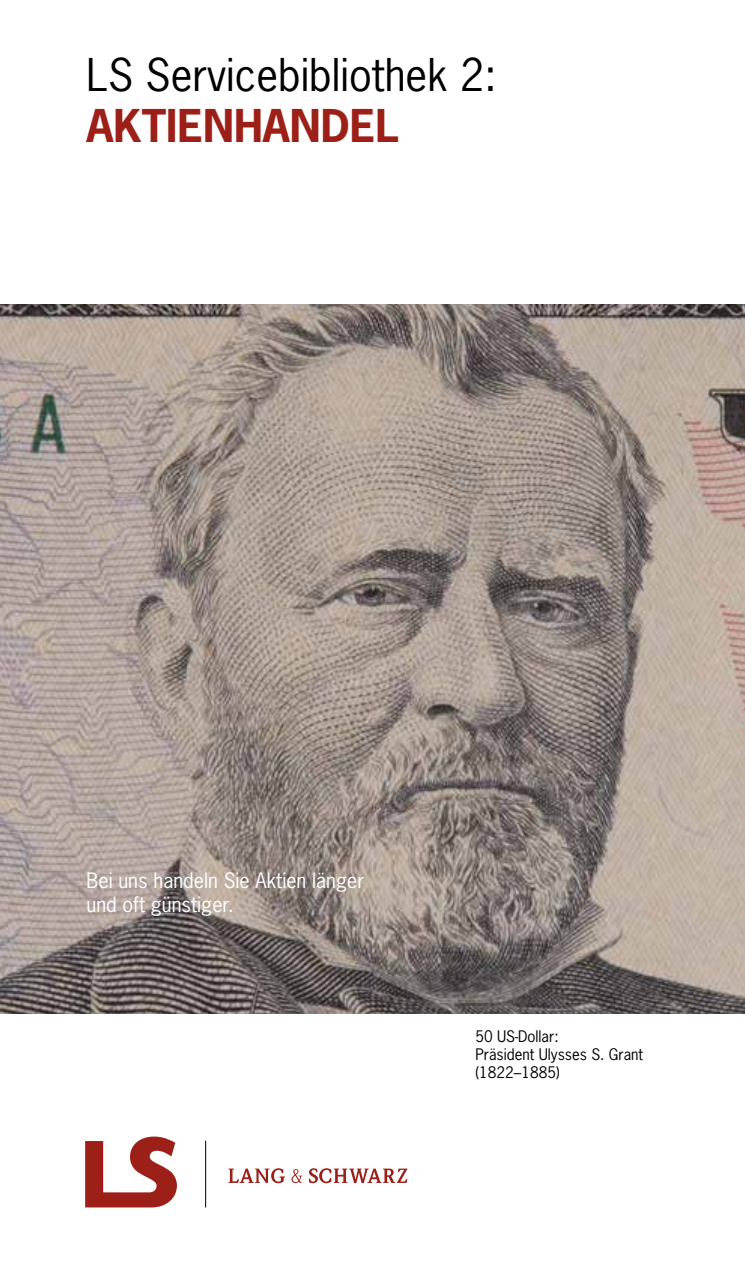
<style>
.page{position:relative;width:745px;height:1276px;background:#fff}
.page>*{position:absolute;margin:0;border:0;box-sizing:border-box;transform-origin:0 0}
.t1{font:42.5px "News Gothic LT";color:#000}
.t2{font:700 42.5px "News Gothic LT";color:#9c2017}
.t3{font:20px/24px "News Gothic LT";color:#fff}
.t4{font:15px/18px "News Gothic LT";color:#000}
</style>
<div class="page">
<img style="left:0;top:305px;width:744px;height:708px">
<svg style="left:228px;top:1168px;width:57px;height:15px"></svg>
<svg style="left:291px;top:1169px;width:11px;height:14px"></svg>
<svg style="left:308px;top:1168px;width:99px;height:15px"></svg>
<svg style="left:85px;top:1136px;width:92px;height:71px"></svg>
<hr style="left:205px;top:1140px;width:1px;height:67px;background:#000">
<h1 class="t1" style="left:86px;top:47px;width:411px">LS Servicebibliothek 2:</h1>
<h1 class="t2" style="left:86px;top:98px;width:314px">AKTIENHANDEL</h1>
<h2 class="t3" style="left:86px;top:868px;width:279px">Bei uns handeln Sie Aktien länger und oft günstiger.</h2>
<p class="t4" style="left:475px;top:1027px;width:169px">50 US-Dollar:<br>Präsident Ulysses S. Grant (1822–1885)</p>
</div>
